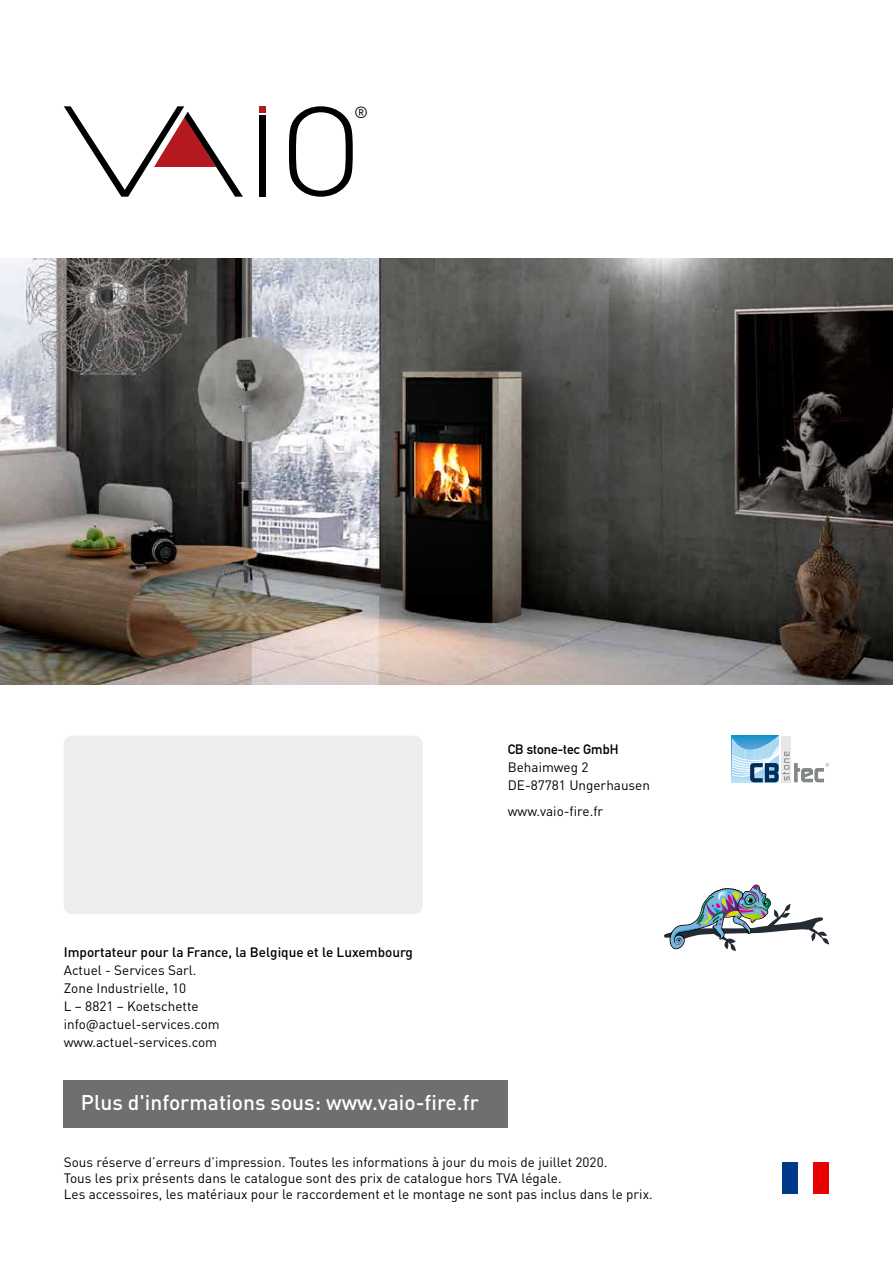
<style>
.page{position:relative;width:893px;height:1263px;background:#fff}
.page>*{position:absolute;margin:0;border:0;box-sizing:border-box;transform-origin:0 0}
.t1{font:500 21px "DINOT";color:#fff}
.t2{font:15.9px "DINOT";color:#000}
.t3{font:13.5px/18px "DINOT";color:#000}
.t4{font:500 13.5px "DINOT";color:#000}
.t5{font:13.5px "DIN Mittelschrift Std";color:#000}
</style>
<div class="page">
<div style="left:64px;top:1080px;width:444px;height:48px;background:#706f6f"></div>
<svg style="left:732px;top:736px;width:97px;height:46px"></svg>
<div style="left:64px;top:736px;width:359px;height:178px;background:#ededed;border-radius:9px"></div>
<img style="left:664px;top:884px;width:165px;height:67px">
<img style="left:0;top:259px;width:893px;height:426px">
<svg style="left:64px;top:106px;width:179px;height:91px"></svg>
<svg style="left:289px;top:106px;width:64px;height:91px"></svg>
<div style="left:259px;top:115px;width:7px;height:82px;background:#000"></div>
<div style="left:259px;top:106px;width:7px;height:7px;background:#b41920"></div>
<div style="left:782px;top:1162px;width:16px;height:31px;background:#00398a"></div>
<div style="left:813px;top:1162px;width:16px;height:31px;background:#e70303"></div>
<p class="t2" style="left:354px;top:103px;width:16px">®</p>
<p class="t5" style="left:508px;top:741px;width:112px">CB stone-tec GmbH</p>
<p class="t3" style="left:508px;top:758px;width:144px">Behaimweg 2<br>DE-87781 Ungerhausen</p>
<p class="t3" style="left:508px;top:802px;width:97px">www.vaio-fire.fr</p>
<p class="t4" style="left:64px;top:943px;width:351px">Importateur pour la France, la Belgique et le Luxembourg</p>
<p class="t3" style="left:64px;top:961px;width:157px">Actuel - Services Sarl.<br>Zone Industrielle, 10<br>L – 8821 – Koetschette info@actuel-services.com www.actuel-services.com</p>
<h1 class="t1" style="left:81px;top:1089px;width:400px">Plus d'informations sous: www.vaio-fire.fr</h1>
<p class="t3" style="left:64px;top:1153px;width:590px;line-height:16.2px">Sous réserve d’erreurs d’impression. Toutes les informations à jour du mois de juillet 2020.<br>Tous les prix présents dans le catalogue sont des prix de catalogue hors TVA légale.<br>Les accessoires, les matériaux pour le raccordement et le montage ne sont pas inclus dans le prix.</p>
</div>
